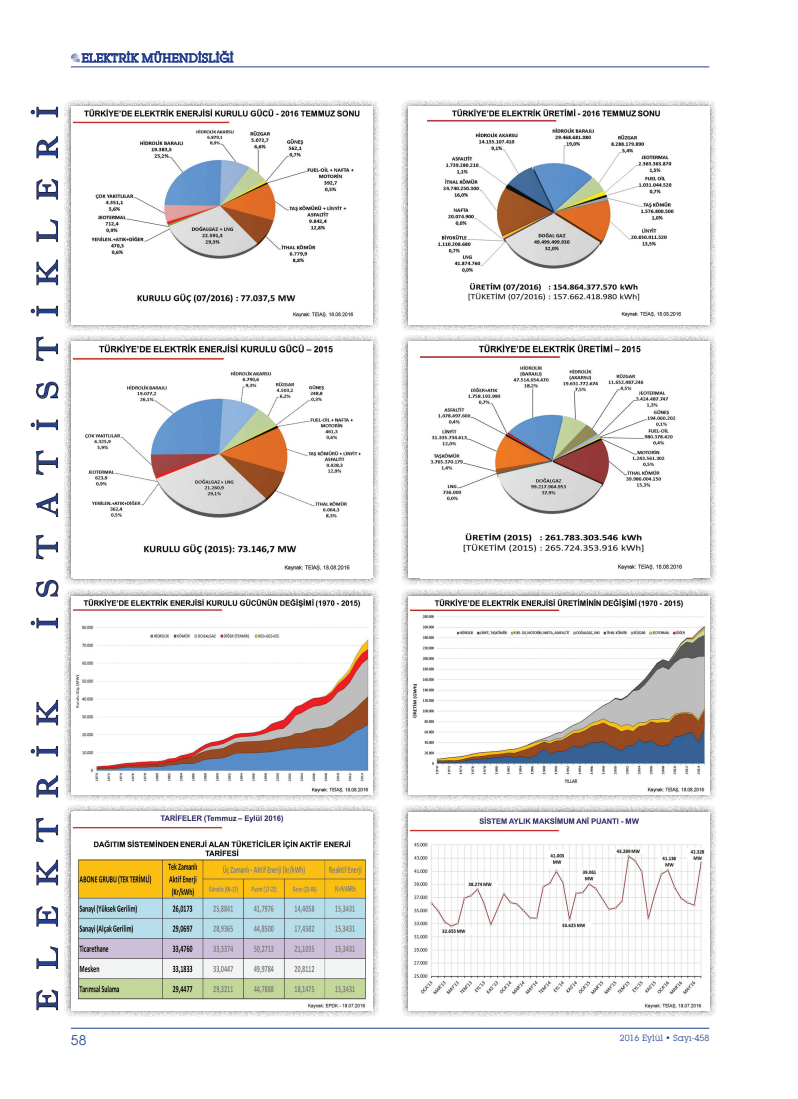
<style>
.page{position:relative;width:798px;height:1099px;background:#fff}
.page>*{position:absolute;margin:0;border:0;box-sizing:border-box;transform-origin:0 0}
.Paragraph_Style_Head{font:30px "Dutch 766 BT Roman A";letter-spacing:.595em;color:#253f8e;scale:1.1 1}
.t1{font:13.75px "Lubalin Graph IT Cby BT";color:#253f8e}
.t2{font:11.88px "Lubalin Graph IT Cby BT";color:#253f8e;scale:1.05 1}
.t3{font:8.75px "Lubalin Graph IT Cby BT";color:#253f8e}
</style>
<div class="page">
<hr style="left:71px;top:67px;width:638px;height:1px;background:#253f8e">
<hr style="left:71px;top:1028px;width:638px;height:1px;background:#253f8e">
<svg style="left:71px;top:51px;width:162px;height:12px"></svg>
<svg style="left:36px;top:989px;width:22px;height:21px"></svg>
<svg style="left:36px;top:946px;width:22px;height:23px"></svg>
<svg style="left:36px;top:906px;width:22px;height:21px"></svg>
<svg style="left:36px;top:859px;width:22px;height:26px"></svg>
<svg style="left:36px;top:817px;width:22px;height:26px"></svg>
<svg style="left:36px;top:775px;width:22px;height:23px"></svg>
<svg style="left:30px;top:746px;width:28px;height:11px"></svg>
<svg style="left:36px;top:699px;width:22px;height:27px"></svg>
<svg style="left:30px;top:617px;width:28px;height:12px"></svg>
<svg style="left:36px;top:579px;width:23px;height:18px"></svg>
<svg style="left:36px;top:534px;width:22px;height:26px"></svg>
<svg style="left:36px;top:493px;width:22px;height:24px"></svg>
<svg style="left:36px;top:450px;width:22px;height:25px"></svg>
<svg style="left:30px;top:419px;width:28px;height:12px"></svg>
<svg style="left:36px;top:381px;width:23px;height:18px"></svg>
<svg style="left:36px;top:336px;width:22px;height:26px"></svg>
<svg style="left:30px;top:305px;width:28px;height:12px"></svg>
<svg style="left:36px;top:259px;width:22px;height:27px"></svg>
<svg style="left:36px;top:219px;width:22px;height:23px"></svg>
<svg style="left:36px;top:178px;width:22px;height:22px"></svg>
<svg style="left:36px;top:136px;width:22px;height:23px"></svg>
<svg style="left:30px;top:106px;width:28px;height:12px"></svg>
<div style="left:64px;top:99px;width:315px;height:233px;background:#231f20;opacity:.75"></div>
<img style="left:73px;top:106px;width:297px;height:218px">
<div style="left:401px;top:99px;width:315px;height:233px;background:#231f20;opacity:.75"></div>
<div style="left:407px;top:106px;width:302px;height:218px;background:#fff"></div>
<img style="left:427px;top:109px;width:254px;height:208px">
<div style="left:64px;top:335px;width:315px;height:250px;background:#231f20;opacity:.75"></div>
<img style="left:73px;top:342px;width:297px;height:236px">
<div style="left:401px;top:335px;width:315px;height:250px;background:#231f20;opacity:.75"></div>
<div style="left:407px;top:342px;width:302px;height:236px;background:#fff"></div>
<img style="left:420px;top:344px;width:262px;height:226px">
<div style="left:64px;top:589px;width:315px;height:212px;background:#231f20;opacity:.75"></div>
<img style="left:73px;top:596px;width:297px;height:198px">
<div style="left:401px;top:589px;width:315px;height:212px;background:#231f20;opacity:.75"></div>
<img style="left:410px;top:596px;width:297px;height:198px">
<div style="left:401px;top:805px;width:315px;height:212px;background:#231f20;opacity:.75"></div>
<div style="left:407px;top:812px;width:302px;height:198px;background:#fff"></div>
<img style="left:410px;top:817px;width:295px;height:192px">
<div style="left:64px;top:805px;width:315px;height:212px;background:#231f20;opacity:.75"></div>
<img style="left:73px;top:812px;width:297px;height:198px">
<p class="Paragraph_Style_Head" style="left:29px;top:628px;width:476px;rotate:-90deg">İSTATİSTİKLERİ</p>
<p class="t2" style="left:81px;top:51px;width:146px">ELEKTRİK MÜHENDİSLİĞİ</p>
<p class="Paragraph_Style_Head" style="left:29px;top:1010px;width:283px;rotate:-90deg">ELEKTRİK</p>
<p class="t1" style="left:71px;top:1031px;width:17px">58</p>
<p class="t3" style="left:619px;top:1032px;width:91px">2016 Eylül • Sayı-458</p>
</div>
